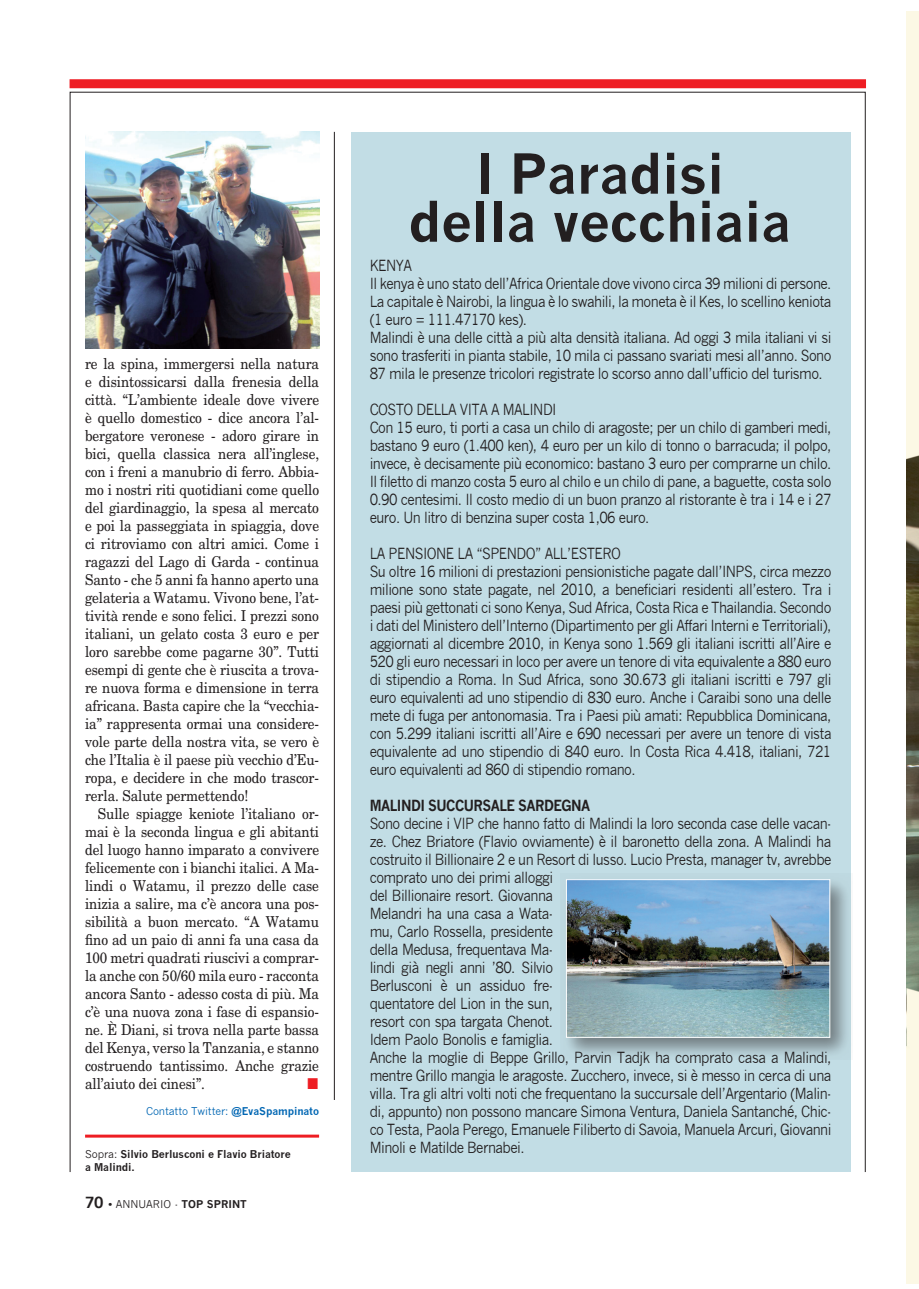
<style>
.page{position:relative;width:919px;height:1289px;background:#fff}
.page>*{position:absolute;margin:0;border:0;box-sizing:border-box;transform-origin:0 0}
.t1{font:700 54px/48px "News Gothic";letter-spacing:-.01em;color:#231f20;text-align:center}
.t2{font:15px/18px "News Gothic";letter-spacing:-.04em;color:#231f20;scale:.9 1}
.t3{font:15px/18px "New Century Schlbk";letter-spacing:-.005em;color:#231f20;text-align:justify;scale:.9 1}
.t4{font:700 15px "News Gothic";letter-spacing:-.04em;color:#231f20;scale:.9 1}
.t5{font:700 10.5px/12.6px "News Gothic";letter-spacing:-.01em;color:#231f20}
.t6{font:10.5px "News Gothic";letter-spacing:-.01em;color:#0166b3}
.t7{font:10.5px "News Gothic";color:#231f20}
.s1{font-weight:700}
.s2{font-weight:400}
.s3{font-weight:700;font-size:15px}
</style>
<div class="page">
<div style="left:70px;top:79px;width:795px;height:9px;background:#ee1d23"></div>
<img style="left:906px;top:11px;width:12px;height:1272px">
<div style="left:351px;top:133px;width:499px;height:1038px;background:#c2dde5"></div>
<div style="left:560px;top:873px;width:292px;height:187px;background:#231f20;opacity:.5"></div>
<img style="left:568px;top:881px;width:260px;height:154px">
<div style="left:566px;top:879px;width:264px;height:158px;border:1px solid #fff"></div>
<img style="left:85px;top:132px;width:234px;height:216px">
<hr style="left:85px;top:1134px;width:234px;height:3px;background:#ee1d23">
<hr style="left:334px;top:132px;width:1px;height:967px;background:#231f20">
<p class="t3" style="left:85px;top:355px;width:261px">re la spina, immergersi nella natura e disintossicarsi dalla frenesia della città. “L’ambiente ideale dove vivere è quello domestico - dice ancora l’al&shy;bergatore veronese - adoro girare in bici, quella classica nera all’inglese, con i freni a manubrio di ferro. Abbia&shy;mo i nostri riti quotidiani come quello del giardinaggio, la spesa al mercato e poi la passeggiata in spiaggia, dove ci ritroviamo con altri amici. Come i ragazzi del Lago di Garda - continua Santo - che 5 anni fa hanno aperto una gelateria a Watamu. Vivono bene, l’at&shy;tività rende e sono felici. I prezzi sono italiani, un gelato costa 3 euro e per loro sarebbe come pagarne 30”. Tutti esempi di gente che è riuscita a trova&shy;re nuova forma e dimensione in terra africana. Basta capire che la “vecchia&shy;ia” rappresenta ormai una considere&shy;vole parte della nostra vita, se vero è che l’Italia è il paese più vecchio d’Eu&shy;ropa, e decidere in che modo trascor&shy;rerla. Salute permettendo!</p>
<p class="t3" style="left:85px;top:805px;width:261px;text-indent:13px">Sulle spiagge keniote l’italiano or&shy;mai è la seconda lingua e gli abitanti del luogo hanno imparato a convivere felicemente con i bianchi italici. A Ma&shy;lindi o Watamu, il prezzo delle case inizia a salire, ma c’è ancora una pos&shy;sibilità a buon mercato. “A Watamu fino ad un paio di anni fa una casa da 100 metri quadrati riuscivi a comprar&shy;la anche con 50/60 mila euro - racconta ancora Santo - adesso costa di più. Ma c’è una nuova zona i fase di espansio&shy;ne. È Diani, si trova nella parte bassa del Kenya, verso la Tanzania, e stanno costruendo tantissimo. Anche grazie all’aiuto dei cinesi”.</p>
<p class="t6" style="left:146px;top:1104px;width:174px">Contatto Twitter: <span class="s1">@EvaSpampinato</span></p>
<p class="t5" style="left:85px;top:1148px;width:207px"><span class="s2">Sopra:</span> Silvio Berlusconi e Flavio Briatore a Malindi.</p>
<p class="t7" style="left:85px;top:1197px;width:163px"><span class="s3">70</span> ANNUARIO - <span class="s1">TOP SPRINT</span></p>
<h1 class="t1" style="left:408px;top:149px;width:384px">I Paradisi della vecchiaia</h1>
<p class="t2" style="left:369px;top:256px;width:514px">KENYA<br>Il kenya è uno stato dell’Africa Orientale dove vivono circa 39 milioni di persone.<br>La capitale è Nairobi, la lingua è lo swahili, la moneta è il Kes, lo scellino keniota (1 euro = 111.47170 kes).<br>Malindi è una delle città a più alta densità italiana. Ad oggi 3 mila italiani vi si sono trasferiti in pianta stabile, 10 mila ci passano svariati mesi all’anno. Sono 87 mila le presenze tricolori registrate lo scorso anno dall’ufficio del turismo.</p>
<p class="t2" style="left:369px;top:400px;width:514px">COSTO DELLA VITA A MALINDI<br>Con 15 euro, ti porti a casa un chilo di aragoste; per un chilo di gamberi medi, bastano 9 euro (1.400 ken), 4 euro per un kilo di tonno o barracuda; il polpo, invece, è decisamente più economico: bastano 3 euro per comprarne un chilo.<br>Il filetto di manzo costa 5 euro al chilo e un chilo di pane, a baguette, costa solo 0.90 centesimi. Il costo medio di un buon pranzo al ristorante è tra i 14 e i 27 euro. Un litro di benzina super costa 1,06 euro.</p>
<p class="t2" style="left:369px;top:544px;width:514px">LA PENSIONE LA “SPENDO” ALL’ESTERO<br>Su oltre 16 milioni di prestazioni pensionistiche pagate dall’INPS, circa mezzo milione sono state pagate, nel 2010, a beneficiari residenti all’estero. Tra i paesi più gettonati ci sono Kenya, Sud Africa, Costa Rica e Thailandia. Secondo i dati del Ministero dell’Interno (Dipartimento per gli Affari Interni e Territoriali), aggiornati al dicembre 2010, in Kenya sono 1.569 gli italiani iscritti all’Aire e 520 gli euro necessari in loco per avere un tenore di vita equivalente a 880 euro di stipendio a Roma. In Sud Africa, sono 30.673 gli italiani iscritti e 797 gli euro equivalenti ad uno stipendio di 830 euro. Anche i Caraibi sono una delle mete di fuga per antonomasia. Tra i Paesi più amati: Repubblica Dominicana, con 5.299 italiani iscritti all’Aire e 690 necessari per avere un tenore di vista equivalente ad uno stipendio di 840 euro. In Costa Rica 4.418, italiani, 721 euro equivalenti ad 860 di stipendio romano.</p>
<p class="t4" style="left:369px;top:796px;width:246px">MALINDI SUCCURSALE SARDEGNA</p>
<p class="t2" style="left:369px;top:814px;width:514px">Sono decine i VIP che hanno fatto di Malindi la loro seconda case delle vacan&shy;ze. Chez Briatore (Flavio ovviamente) è il baronetto della zona. A Malindi ha costruito il Billionaire 2 e un Resort di lusso. Lucio Presta, manager tv, avrebbe comprato uno dei primi alloggi<br>del Billionaire resort. Giovanna<br>Melandri ha una casa a Wata-<br>mu, Carlo Rossella, presidente<br>della Medusa, frequentava Ma-<br>lindi già negli anni ’80. Silvio<br>Berlusconi è un assiduo fre-<br>quentatore del Lion in the sun,<br>resort con spa targata Chenot.<br>Idem Paolo Bonolis e famiglia.<br>Anche la moglie di Beppe Grillo, Parvin Tadjk ha comprato casa a Malindi, mentre Grillo mangia le aragoste. Zucchero, invece, si è messo in cerca di una villa. Tra gli altri volti noti che frequentano la succursale dell’Argentario (Malin&shy;di, appunto) non possono mancare Simona Ventura, Daniela Santanché, Chic&shy;co Testa, Paola Perego, Emanuele Filiberto di Savoia, Manuela Arcuri, Giovanni Minoli e Matilde Bernabei.</p>
</div>
